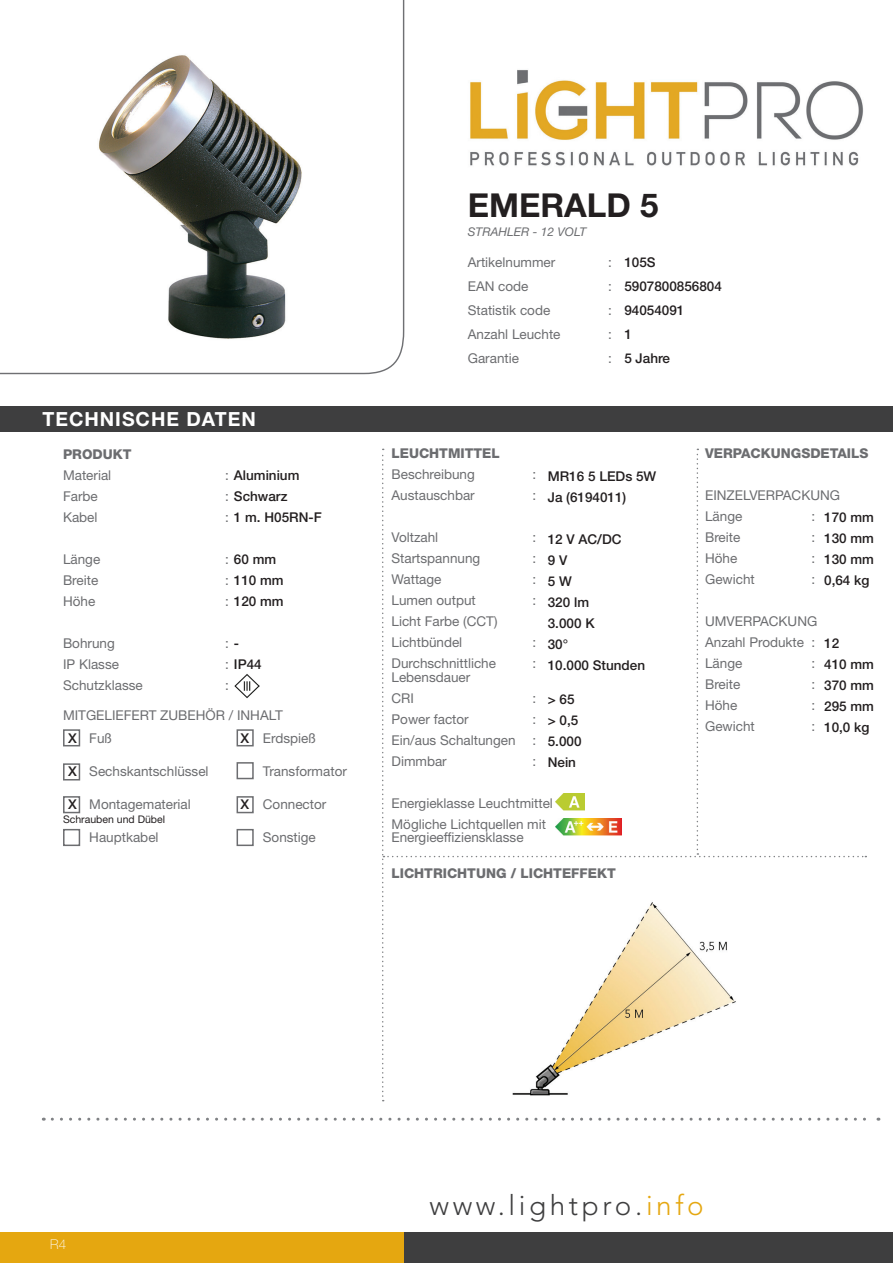
<style>
.page{position:relative;width:893px;height:1263px;background:#fff}
.page>*{position:absolute;margin:0;border:0;box-sizing:border-box;transform-origin:0 0}
.t1{font:700 33px "Helvetica Neue LT Std";color:#231f20}
.t2{font:300 27.9px "Avenir LT Std";letter-spacing:.13em;color:#3e3e3f}
.t3{font:700 19.5px "Helvetica Neue LT Std";letter-spacing:.05em;color:#fff}
.t4{font:13.5px "Helvetica Neue LT Std";color:#6c6d70}
.t5{font:500 13.5px "Helvetica Neue LT Std";color:#231f20}
.t6{font:800 13.5px "Helvetica Neue LT Std";color:#6c6d70}
.t7{font:100 13.5px "Helvetica Neue LT Std";color:#fff}
.t8{font:italic 12px "Helvetica Neue LT Std";color:#6c6d70}
.t9{font:10.5px "Helvetica Neue LT Std";color:#231f20}
.s1{font-weight:400;color:#6c6d70}
.s2{font-weight:500;color:#231f20}
.s3{color:#e5a710}
</style>
<div class="page">
<svg style="left:0;top:0;width:405px;height:375px"></svg>
<div style="left:0;top:406px;width:893px;height:26px;background:#3e3e3f"></div>
<svg style="left:52px;top:1118px;width:827px;height:3px"></svg>
<div style="left:404px;top:1232px;width:489px;height:31px;background:#3e3e3f"></div>
<div style="left:0;top:1232px;width:404px;height:31px;background:#e5a710"></div>
<svg style="left:382px;top:449px;width:484px;height:652px"></svg>
<div style="left:63px;top:729px;width:17px;height:17px;border:2px solid #6c6d70"></div>
<div style="left:63px;top:763px;width:17px;height:17px;border:2px solid #6c6d70"></div>
<div style="left:63px;top:796px;width:17px;height:17px;border:2px solid #6c6d70"></div>
<div style="left:237px;top:729px;width:17px;height:17px;border:2px solid #6c6d70"></div>
<div style="left:237px;top:762px;width:17px;height:17px;border:2px solid #6c6d70"></div>
<div style="left:237px;top:796px;width:17px;height:17px;border:2px solid #6c6d70"></div>
<div style="left:237px;top:829px;width:17px;height:17px;border:2px solid #6c6d70"></div>
<div style="left:63px;top:829px;width:17px;height:17px;border:2px solid #6c6d70"></div>
<img style="left:403px;top:887px;width:454px;height:212px">
<img style="left:234px;top:674px;width:25px;height:24px">
<img style="left:57px;top:36px;width:292px;height:315px">
<img style="left:470px;top:70px;width:393px;height:96px">
<img style="left:555px;top:793px;width:30px;height:17px">
<img style="left:555px;top:819px;width:66px;height:17px">
<p class="t3" style="left:43px;top:407px;width:215px">TECHNISCHE DATEN</p>
<p class="t6" style="left:63px;top:446px;width:70px">PRODUKT</p>
<p class="t4" style="left:63px;top:467px;width:50px">Material</p>
<p class="t5" style="left:225px;top:467px;width:76px"><span class="s1">:</span> Aluminium</p>
<p class="t4" style="left:63px;top:488px;width:36px">Farbe</p>
<p class="t5" style="left:225px;top:488px;width:64px"><span class="s1">:</span> Schwarz</p>
<p class="t4" style="left:63px;top:509px;width:36px">Kabel</p>
<p class="t5" style="left:225px;top:509px;width:98px"><span class="s1">:</span> 1 m. H05RN-F</p>
<p class="t4" style="left:63px;top:551px;width:39px">Länge</p>
<p class="t5" style="left:225px;top:551px;width:53px"><span class="s1">:</span> 60 mm</p>
<p class="t4" style="left:63px;top:572px;width:37px">Breite</p>
<p class="t5" style="left:225px;top:572px;width:60px"><span class="s1">:</span> 110 mm</p>
<p class="t4" style="left:63px;top:593px;width:34px">Höhe</p>
<p class="t5" style="left:225px;top:593px;width:60px"><span class="s1">:</span> 120 mm</p>
<p class="t4" style="left:63px;top:635px;width:53px">Bohrung</p>
<p class="t4" style="left:225px;top:635px;width:16px">: <span class="s2">-</span></p>
<p class="t4" style="left:63px;top:656px;width:57px">IP Klasse</p>
<p class="t5" style="left:225px;top:656px;width:38px"><span class="s1">:</span> IP44</p>
<p class="t4" style="left:63px;top:677px;width:81px">Schutzklasse</p>
<p class="t4" style="left:225px;top:677px;width:5px">:</p>
<p class="t4" style="left:63px;top:707px;width:221px">MITGELIEFERT ZUBEHÖR / INHALT</p>
<p class="t4" style="left:89px;top:730px;width:24px">Fuß</p>
<p class="t4" style="left:89px;top:763px;width:121px">Sechskantschlüssel</p>
<p class="t4" style="left:89px;top:796px;width:103px">Montagematerial</p>
<p class="t4" style="left:89px;top:829px;width:71px">Hauptkabel</p>
<p class="t5" style="left:68px;top:730px;width:10px">X</p>
<p class="t5" style="left:68px;top:763px;width:10px">X</p>
<p class="t5" style="left:68px;top:796px;width:10px">X</p>
<p class="t9" style="left:63px;top:813px;width:104px">Schrauben und Dübel</p>
<p class="t5" style="left:241px;top:730px;width:10px">X</p>
<p class="t5" style="left:241px;top:796px;width:10px">X</p>
<p class="t4" style="left:263px;top:730px;width:55px">Erdspieß</p>
<p class="t4" style="left:263px;top:763px;width:86px">Transformator</p>
<p class="t4" style="left:263px;top:796px;width:65px">Connector</p>
<p class="t4" style="left:263px;top:829px;width:55px">Sonstige</p>
<p class="t1" style="left:468px;top:185px;width:192px">EMERALD 5</p>
<p class="t8" style="left:468px;top:225px;width:120px">STRAHLER - 12 VOLT</p>
<p class="t4" style="left:468px;top:254px;width:89px">Artikelnummer</p>
<p class="t4" style="left:608px;top:254px;width:5px">:</p>
<p class="t4" style="left:468px;top:278px;width:62px">EAN code</p>
<p class="t4" style="left:608px;top:278px;width:5px">:</p>
<p class="t4" style="left:468px;top:302px;width:84px">Statistik code</p>
<p class="t4" style="left:608px;top:302px;width:5px">:</p>
<p class="t4" style="left:468px;top:326px;width:94px">Anzahl Leuchte</p>
<p class="t4" style="left:608px;top:326px;width:5px">:</p>
<p class="t4" style="left:468px;top:350px;width:53px">Garantie</p>
<p class="t4" style="left:608px;top:350px;width:5px">:</p>
<p class="t5" style="left:624px;top:254px;width:33px">105S</p>
<p class="t5" style="left:624px;top:278px;width:99px">5907800856804</p>
<p class="t5" style="left:624px;top:302px;width:62px">94054091</p>
<p class="t5" style="left:624px;top:326px;width:9px">1</p>
<p class="t5" style="left:624px;top:350px;width:47px">5 Jahre</p>
<p class="t6" style="left:391px;top:445px;width:110px">LEUCHTMITTEL</p>
<p class="t4" style="left:391px;top:466px;width:85px">Beschreibung</p>
<p class="t4" style="left:532px;top:466px;width:5px">:</p>
<p class="t4" style="left:391px;top:487px;width:85px">Austauschbar</p>
<p class="t4" style="left:532px;top:487px;width:5px">:</p>
<p class="t4" style="left:391px;top:529px;width:48px">Voltzahl</p>
<p class="t4" style="left:532px;top:529px;width:5px">:</p>
<p class="t4" style="left:391px;top:550px;width:90px">Startspannung</p>
<p class="t4" style="left:532px;top:550px;width:5px">:</p>
<p class="t4" style="left:391px;top:571px;width:52px">Wattage</p>
<p class="t4" style="left:532px;top:571px;width:5px">:</p>
<p class="t4" style="left:391px;top:592px;width:86px">Lumen output</p>
<p class="t4" style="left:532px;top:592px;width:5px">:</p>
<p class="t4" style="left:391px;top:613px;width:108px">Licht Farbe (CCT)</p>
<p class="t4" style="left:391px;top:634px;width:72px">Lichtbündel</p>
<p class="t4" style="left:532px;top:634px;width:5px">:</p>
<p class="t4" style="left:391px;top:655px;width:106px">Durchschnittliche</p>
<p class="t4" style="left:532px;top:655px;width:5px">:</p>
<p class="t4" style="left:391px;top:669px;width:80px">Lebensdauer</p>
<p class="t4" style="left:391px;top:690px;width:24px">CRI</p>
<p class="t4" style="left:532px;top:690px;width:5px">:</p>
<p class="t4" style="left:391px;top:711px;width:79px">Power factor</p>
<p class="t4" style="left:532px;top:711px;width:5px">:</p>
<p class="t4" style="left:391px;top:732px;width:126px">Ein/aus Schaltungen</p>
<p class="t4" style="left:532px;top:732px;width:5px">:</p>
<p class="t4" style="left:391px;top:753px;width:57px">Dimmbar</p>
<p class="t4" style="left:532px;top:753px;width:5px">:</p>
<p class="t4" style="left:391px;top:795px;width:163px">Energieklasse Leuchtmittel</p>
<p class="t4" style="left:391px;top:816px;width:156px">Mögliche Lichtquellen mit</p>
<p class="t4" style="left:391px;top:829px;width:134px">Energieeffiziensklasse</p>
<p class="t5" style="left:548px;top:468px;width:110px">MR16 5 LEDs 5W</p>
<p class="t5" style="left:548px;top:489px;width:80px">Ja (6194011)</p>
<p class="t5" style="left:548px;top:531px;width:75px">12 V AC/DC</p>
<p class="t5" style="left:548px;top:552px;width:21px">9 V</p>
<p class="t5" style="left:548px;top:573px;width:26px">5 W</p>
<p class="t5" style="left:548px;top:594px;width:43px">320 lm</p>
<p class="t5" style="left:548px;top:615px;width:48px">3.000 K</p>
<p class="t5" style="left:548px;top:636px;width:22px">30°</p>
<p class="t5" style="left:548px;top:657px;width:99px">10.000 Stunden</p>
<p class="t5" style="left:548px;top:692px;width:28px">&gt; 65</p>
<p class="t5" style="left:548px;top:713px;width:32px">&gt; 0,5</p>
<p class="t5" style="left:548px;top:734px;width:35px">5.000</p>
<p class="t5" style="left:548px;top:754px;width:30px">Nein</p>
<p class="t6" style="left:391px;top:865px;width:226px">LICHTRICHTUNG / LICHTEFFEKT</p>
<p class="t6" style="left:705px;top:445px;width:165px">VERPACKUNGSDETAILS</p>
<p class="t4" style="left:705px;top:487px;width:136px">EINZELVERPACKUNG</p>
<p class="t4" style="left:705px;top:508px;width:39px">Länge</p>
<p class="t4" style="left:811px;top:508px;width:5px">:</p>
<p class="t4" style="left:705px;top:529px;width:37px">Breite</p>
<p class="t4" style="left:811px;top:529px;width:5px">:</p>
<p class="t4" style="left:705px;top:550px;width:34px">Höhe</p>
<p class="t4" style="left:811px;top:550px;width:5px">:</p>
<p class="t4" style="left:705px;top:571px;width:51px">Gewicht</p>
<p class="t4" style="left:811px;top:571px;width:5px">:</p>
<p class="t4" style="left:705px;top:613px;width:114px">UMVERPACKUNG</p>
<p class="t4" style="left:705px;top:634px;width:112px">Anzahl Produkte :</p>
<p class="t4" style="left:705px;top:655px;width:39px">Länge</p>
<p class="t4" style="left:811px;top:655px;width:5px">:</p>
<p class="t4" style="left:705px;top:676px;width:37px">Breite</p>
<p class="t4" style="left:811px;top:676px;width:5px">:</p>
<p class="t4" style="left:705px;top:697px;width:34px">Höhe</p>
<p class="t4" style="left:811px;top:697px;width:5px">:</p>
<p class="t4" style="left:705px;top:718px;width:51px">Gewicht</p>
<p class="t4" style="left:811px;top:718px;width:5px">:</p>
<p class="t5" style="left:824px;top:509px;width:51px">170 mm</p>
<p class="t5" style="left:824px;top:530px;width:51px">130 mm</p>
<p class="t5" style="left:824px;top:551px;width:51px">130 mm</p>
<p class="t5" style="left:824px;top:572px;width:47px">0,64 kg</p>
<p class="t5" style="left:824px;top:635px;width:17px">12</p>
<p class="t5" style="left:824px;top:656px;width:51px">410 mm</p>
<p class="t5" style="left:824px;top:677px;width:51px">370 mm</p>
<p class="t5" style="left:824px;top:698px;width:51px">295 mm</p>
<p class="t5" style="left:824px;top:719px;width:47px">10,0 kg</p>
<p class="t7" style="left:50px;top:1237px;width:18px">R4</p>
<p class="t2" style="left:429px;top:1189px;width:276px">www.lightpro.<span class="s3">info</span></p>
</div>
